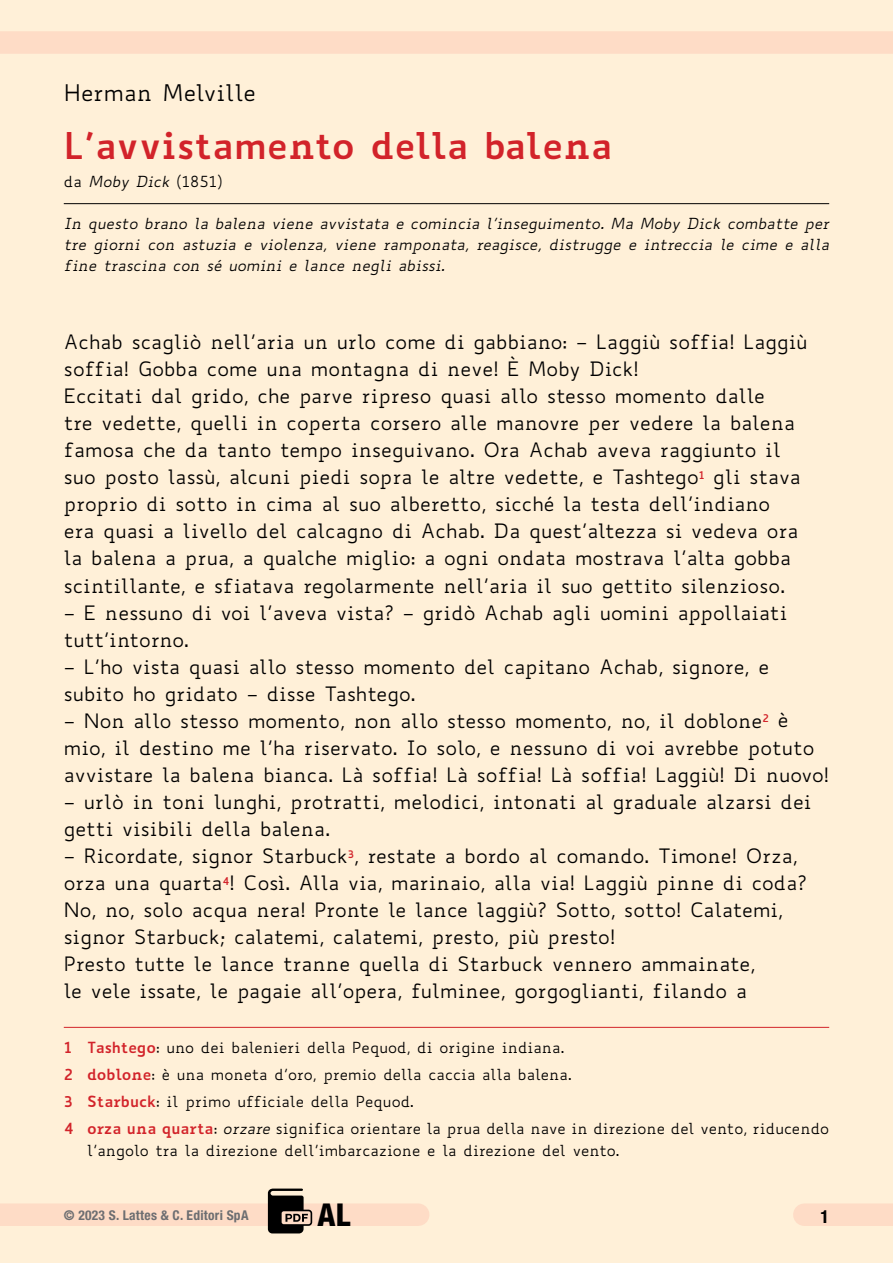
<style>
.page{position:relative;width:893px;height:1263px;background:#fff0d8}
.page>*{position:absolute;margin:0;border:0;box-sizing:border-box;transform-origin:0 0}
.t1{font:700 36px "Biancoenero";color:#d2232a}
.t2{font:800 condensed 31.5px "Helvetica Neue LT Std";color:#000}
.t3{font:22.5px "Biancoenero";color:#000}
.t4{font:19.5px/27px "Biancoenero";color:#000}
.t5{font:700 condensed 18px "Helvetica Neue LT Std";color:#000}
.t6{font:15px/26.7px "Biancoenero";color:#000}
.t7{font:italic 15px/21px "Biancoenero";color:#000;text-align:justify}
.t8{font:700 condensed 13.5px "Helvetica Neue LT Std";letter-spacing:.02em;color:#6d6e71}
.s1{font-style:italic}
.s2{font-weight:700;color:#d2232a}
</style>
<div class="page">
<div style="left:0;top:1203px;width:418px;height:23px;background:#fedcc6"></div>
<div style="left:0;top:31px;width:893px;height:23px;background:#fedcc6"></div>
<hr style="left:64px;top:203px;width:765px;height:1px;background:#000">
<hr style="left:64px;top:1027px;width:765px;height:1px;background:#d2232a">
<div style="left:804px;top:1203px;width:89px;height:23px;background:#fedcc6"></div>
<svg style="left:268px;top:1188px;width:44px;height:45px"></svg>
<p class="t3" style="left:64px;top:78px;width:194px">Herman Melville</p>
<h1 class="t1" style="left:64px;top:114px;width:550px">L’avvistamento della balena</h1>
<p class="t6" style="left:64px;top:168px;width:160px">da <span class="s1">Moby Dick</span> (1851)</p>
<p class="t7" style="left:64px;top:213px;width:767px">In questo brano la balena viene avvistata e comincia l’inseguimento. Ma Moby Dick combatte per tre giorni con astuzia e violenza, viene ramponata, reagisce, distrugge e intreccia le cime e alla fine trascina con sé uomini e lance negli abissi.</p>
<p class="t4" style="left:64px;top:328px;width:745px">Achab scagliò nell’aria un urlo come di gabbiano: – Laggiù soffia! Laggiù soffia! Gobba come una montagna di neve! È Moby Dick!<br>Eccitati dal grido, che parve ripreso quasi allo stesso momento dalle<br>tre vedette, quelli in coperta corsero alle manovre per vedere la balena famosa che da tanto tempo inseguivano. Ora Achab aveva raggiunto il suo posto lassù, alcuni piedi sopra le altre vedette, e Tashtego<sup>1</sup> gli stava proprio di sotto in cima al suo alberetto, sicché la testa dell’indiano<br>era quasi a livello del calcagno di Achab. Da quest’altezza si vedeva ora la balena a prua, a qualche miglio: a ogni ondata mostrava l’alta gobba scintillante, e sfiatava regolarmente nell’aria il suo gettito silenzioso.</p>
<p class="t4" style="left:64px;top:599px;width:725px">– E nessuno di voi l’aveva vista? – gridò Achab agli uomini appollaiati tutt’intorno.</p>
<p class="t4" style="left:64px;top:653px;width:707px">– L’ho vista quasi allo stesso momento del capitano Achab, signore, e subito ho gridato – disse Tashtego.</p>
<p class="t4" style="left:64px;top:707px;width:767px">– Non allo stesso momento, non allo stesso momento, no, il doblone<sup>2</sup> è mio, il destino me l’ha riservato. Io solo, e nessuno di voi avrebbe potuto avvistare la balena bianca. Là soffia! Là soffia! Là soffia! Laggiù! Di nuovo!</p>
<p class="t4" style="left:64px;top:787px;width:749px">– urlò in toni lunghi, protratti, melodici, intonati al graduale alzarsi dei getti visibili della balena.</p>
<p class="t4" style="left:64px;top:841px;width:745px">– Ricordate, signor Starbuck<sup>3</sup>, restate a bordo al comando. Timone! Orza, orza una quarta<sup>4</sup>! Così. Alla via, marinaio, alla via! Laggiù pinne di coda?<br>No, no, solo acqua nera! Pronte le lance laggiù? Sotto, sotto! Calatemi, signor Starbuck; calatemi, calatemi, presto, più presto!<br>Presto tutte le lance tranne quella di Starbuck vennero ammainate,<br>le vele issate, le pagaie all’opera, fulminee, gorgoglianti, filando a</p>
<p class="t6" style="left:64px;top:1034px;width:767px"><span class="s2">1 Tashtego</span>: uno dei balenieri della Pequod, di origine indiana.<br><span class="s2">2 doblone</span>: è una moneta d’oro, premio della caccia alla balena.<br><span class="s2">3 Starbuck</span>: il primo ufficiale della Pequod.<br><span class="s2">4 orza una quarta</span>: <span class="s1">orzare</span> significa orientare la prua della nave in direzione del vento, riducendo</p>
<p class="t6" style="left:87px;top:1137px;width:534px">l’angolo tra la direzione dell’imbarcazione e la direzione del vento.</p>
<p class="t8" style="left:64px;top:1206px;width:186px">© 2023 S. Lattes &amp; C. Editori SpA</p>
<h2 class="t2" style="left:318px;top:1195px;width:34px">AL</h2>
<p class="t5" style="left:820px;top:1206px;width:10px">1</p>
</div>
